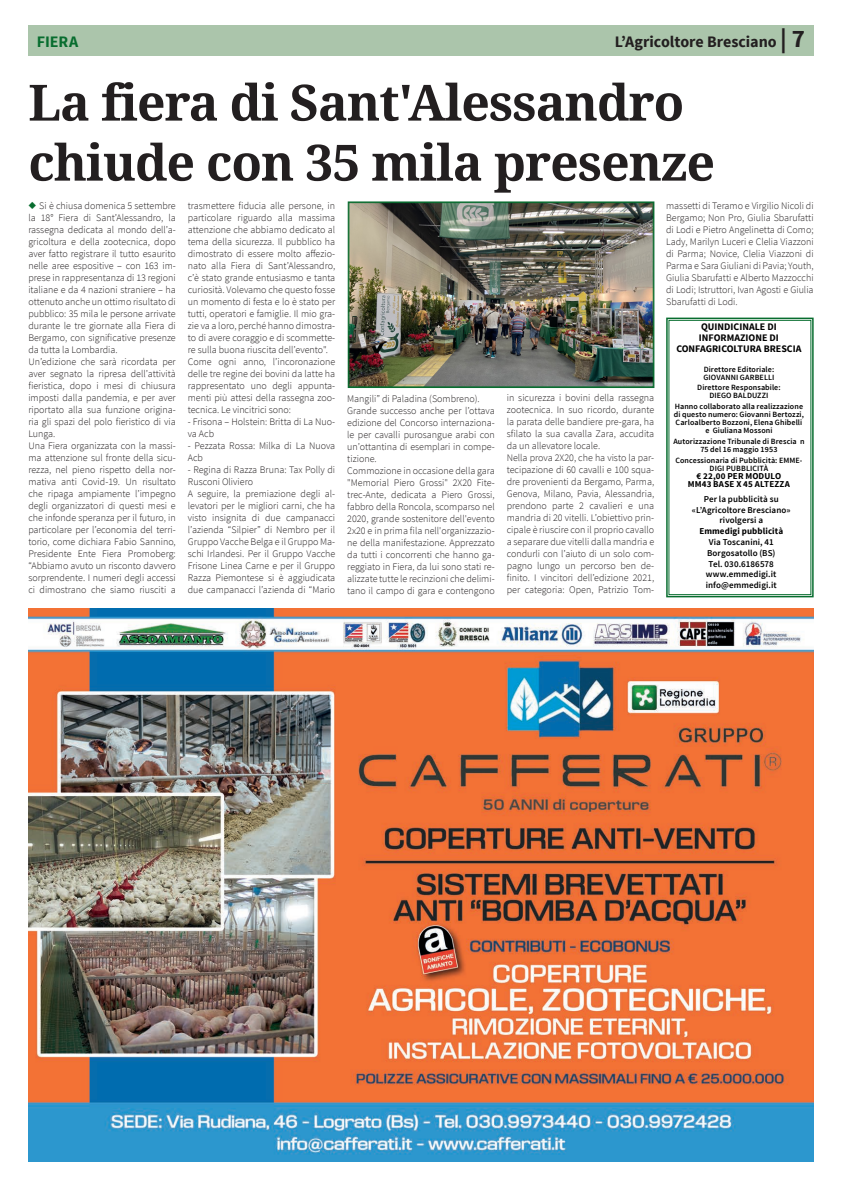
<style>
.page{position:relative;width:842px;height:1191px;background:#fff}
.page>*{position:absolute;margin:0;border:0;box-sizing:border-box;transform-origin:0 0}
.TITOLI_articoli_BIG{font:700 50px/60px "Noto Serif";letter-spacing:-.02em;color:#231f20}
.t1{font:700 16px "Source Sans Pro";letter-spacing:-.005em;color:#231f20}
.t2{font:700 16px "Source Sans Pro";letter-spacing:-.005em;color:#086d2f}
.Testo_lungo{font:300 10px/12px "Source Sans Pro";color:#231f20;text-align:justify}
.Testo_lungo-2{font:700 10px "Source Sans Pro";color:#000001}
.Testo_lungo-3{font:600 9px "Source Sans Pro";letter-spacing:.01em;color:#000001}
.Testo_lungo-4{font:700 9px/8px "Source Sans Pro";letter-spacing:.01em;color:#000001;text-align:center}
.Testo_lungo-5{font:600 8px/8px "Source Sans Pro";letter-spacing:.01em;color:#000001;text-align:center}
.s1{font-size:25px}
.s2{color:#086d2f}
.s3{font-weight:600}
</style>
<div class="page">
<div style="left:28px;top:26px;width:786px;height:30px;background:#abc5ab"></div>
<img style="left:28px;top:608px;width:786px;height:553px">
<img style="left:348px;top:201px;width:306px;height:187px">
<div style="left:349px;top:202px;width:304px;height:185px;border:1px solid #086d2f"></div>
<svg style="left:666px;top:317px;width:148px;height:281px"></svg>
<div style="left:669px;top:320px;width:142px;height:275px;border:1px solid #086d2f"></div>
<p class="t2" style="left:37px;top:32px;width:43px">FIERA</p>
<p class="t1" style="left:615px;top:32px;width:192px">L’Agricoltore Bresciano <span class="s1">| 7</span></p>
<p class="TITOLI_articoli_BIG" style="left:28px;top:71px;width:688px">La fiera di Sant'Alessandro chiude con 35 mila presenze</p>
<p class="Testo_lungo" style="left:28px;top:199px;width:149px"><span class="s2">◆</span> Si è chiusa domenica 5 settembre la 18° Fiera di Sant’Alessandro, la rassegna dedicata al mondo dell’a&shy;gricoltura e della zootecnica, dopo aver fatto registrare il tutto esaurito nelle aree espositive – con 163 im&shy;prese in rappresentanza di 13 regioni italiane e da 4 nazioni straniere – ha ottenuto anche un ottimo risultato di pubblico: 35 mila le persone arrivate durante le tre giornate alla Fiera di Bergamo, con significative presenze da tutta la Lombardia.</p>
<p class="Testo_lungo" style="left:28px;top:355px;width:149px">Un’edizione che sarà ricordata per aver segnato la ripresa dell’attività fieristica, dopo i mesi di chiusura imposti dalla pandemia, e per aver riportato alla sua funzione origina&shy;ria gli spazi del polo fieristico di via Lunga.</p>
<p class="Testo_lungo" style="left:28px;top:439px;width:149px">Una Fiera organizzata con la massi&shy;ma attenzione sul fronte della sicu&shy;rezza, nel pieno rispetto della nor&shy;mativa anti Covid-19. Un risultato che ripaga ampiamente l’impegno degli organizzatori di questi mesi e che infonde speranza per il futuro, in particolare per l’economia del terri&shy;torio, come dichiara Fabio Sannino, Presidente Ente Fiera Promoberg: “Abbiamo avuto un risconto davvero sorprendente. I numeri degli accessi ci dimostrano che siamo riusciti a</p>
<p class="Testo_lungo" style="left:188px;top:199px;width:149px">trasmettere fiducia alle persone, in particolare riguardo alla massima attenzione che abbiamo dedicato al tema della sicurezza. Il pubblico ha dimostrato di essere molto affezio&shy;nato alla Fiera di Sant’Alessandro, c’è stato grande entusiasmo e tanta curiosità. Volevamo che questo fosse un momento di festa e lo è stato per tutti, operatori e famiglie. Il mio gra&shy;zie va a loro, perché hanno dimostra&shy;to di avere coraggio e di scommette&shy;re sulla buona riuscita dell’evento".</p>
<p class="Testo_lungo" style="left:188px;top:355px;width:149px">Come ogni anno, l’incoronazione delle tre regine dei bovini da latte ha rappresentato uno degli appunta&shy;menti più attesi della rassegna zoo&shy;tecnica. Le vincitrici sono:</p>
<p class="Testo_lungo" style="left:188px;top:415px;width:149px">- Frisona – Holstein: Britta di La Nuo&shy;va Acb</p>
<p class="Testo_lungo" style="left:188px;top:439px;width:149px">- Pezzata Rossa: Milka di La Nuova<br>Acb</p>
<p class="Testo_lungo" style="left:188px;top:463px;width:149px">- Regina di Razza Bruna: Tax Polly di<br>Rusconi Oliviero</p>
<p class="Testo_lungo" style="left:188px;top:487px;width:149px">A seguire, la premiazione degli al&shy;levatori per le migliori carni, che ha visto insignita di due campanacci l’azienda “Silpier” di Nembro per il Gruppo Vacche Belga e il Gruppo Ma&shy;schi Irlandesi. Per il Gruppo Vacche Frisone Linea Carne e per il Gruppo Razza Piemontese si è aggiudicata due campanacci l’azienda di “Mario</p>
<p class="Testo_lungo" style="left:666px;top:199px;width:149px">massetti di Teramo e Virgilio Nicoli di Bergamo; Non Pro, Giulia Sbarufatti di Lodi e Pietro Angelinetta di Como; Lady, Marilyn Luceri e Clelia Viazzoni di Parma; Novice, Clelia Viazzoni di Parma e Sara Giuliani di Pavia; Youth, Giulia Sbarufatti e Alberto Mazzocchi di Lodi; Istruttori, Ivan Agosti e Giulia Sbarufatti di Lodi.</p>
<p class="Testo_lungo-2" style="left:701px;top:320px;width:77px">QUINDICINALE DI</p>
<p class="Testo_lungo-2" style="left:699px;top:331px;width:81px">INFORMAZIONE DI</p>
<p class="Testo_lungo-2" style="left:676px;top:342px;width:127px">CONFAGRICOLTURA BRESCIA</p>
<p class="Testo_lungo-5" style="left:703px;top:365px;width:73px;text-align:left">Direttore Editoriale:<br>GIOVANNI GARBELLI</p>
<p class="Testo_lungo-5" style="left:697px;top:384px;width:85px">Direttore Responsabile:<br>DIEGO BALDUZZI</p>
<p class="Testo_lungo-5" style="left:674px;top:403px;width:132px">Hanno collaborato alla realizzazione di questo numero: Giovanni Bertozzi, Carloalberto Bozzoni, Elena Ghibelli e Giuliana Mossoni</p>
<p class="Testo_lungo-5" style="left:673px;top:437px;width:133px">Autorizzazione Tribunale di Brescia n<br>75 del 16 maggio 1953</p>
<p class="Testo_lungo-5" style="left:675px;top:456px;width:129px">Concessionaria di Pubblicità: EMME-<br>DIGI PUBBLICITÀ</p>
<p class="Testo_lungo-4" style="left:688px;top:472px;width:104px">€ 22,00 PER MODULO<br>MM43 BASE X 45 ALTEZZA</p>
<p class="Testo_lungo-3" style="left:704px;top:493px;width:77px">Per la pubblicità su</p>
<p class="Testo_lungo-3" style="left:692px;top:504px;width:100px">«L’Agricoltore Bresciano»</p>
<p class="Testo_lungo-3" style="left:719px;top:515px;width:45px">rivolgersi a</p>
<p class="Testo_lungo-4" style="left:699px;top:526px;width:85px;line-height:10.8px">Emmedigi pubblicità<br><span class="s3">Via Toscanini, 41</span></p>
<p class="Testo_lungo-3" style="left:707px;top:547px;width:70px">Borgosatollo (BS)</p>
<p class="Testo_lungo-3" style="left:709px;top:558px;width:67px">Tel. 030.6186578</p>
<p class="Testo_lungo-3" style="left:706px;top:569px;width:72px">www.emmedigi.it</p>
<p class="Testo_lungo-3" style="left:706px;top:579px;width:72px">info@emmedigi.it</p>
<p class="Testo_lungo" style="left:507px;top:392px;width:149px">in sicurezza i bovini della rassegna zootecnica. In suo ricordo, durante la parata delle bandiere pre-gara, ha sfilato la sua cavalla Zara, accudita da un allevatore locale.</p>
<p class="Testo_lungo" style="left:507px;top:452px;width:149px">Nella prova 2X20, che ha visto la par&shy;tecipazione di 60 cavalli e 100 squa&shy;dre provenienti da Bergamo, Parma, Genova, Milano, Pavia, Alessandria, prendono parte 2 cavalieri e una mandria di 20 vitelli. L’obiettivo prin&shy;cipale è riuscire con il proprio cavallo a separare due vitelli dalla mandria e condurli con l’aiuto di un solo com&shy;pagno lungo un percorso ben de&shy;finito. I vincitori dell’edizione 2021, per categoria: Open, Patrizio Tom-</p>
<p class="Testo_lungo" style="left:347px;top:392px;width:134px">Mangili” di Paladina (Sombreno).</p>
<p class="Testo_lungo" style="left:347px;top:404px;width:149px">Grande successo anche per l’ottava edizione del Concorso internaziona&shy;le per cavalli purosangue arabi con un’ottantina di esemplari in compe&shy;tizione.</p>
<p class="Testo_lungo" style="left:347px;top:464px;width:149px">Commozione in occasione della gara "Memorial Piero Grossi" 2X20 Fite&shy;trec-Ante, dedicata a Piero Grossi, fabbro della Roncola, scomparso nel 2020, grande sostenitore dell'evento 2x20 e in prima fila nell'organizzazio&shy;ne della manifestazione. Apprezzato da tutti i concorrenti che hanno ga&shy;reggiato in Fiera, da lui sono stati re&shy;alizzate tutte le recinzioni che delimi&shy;tano il campo di gara e contengono</p>
</div>
